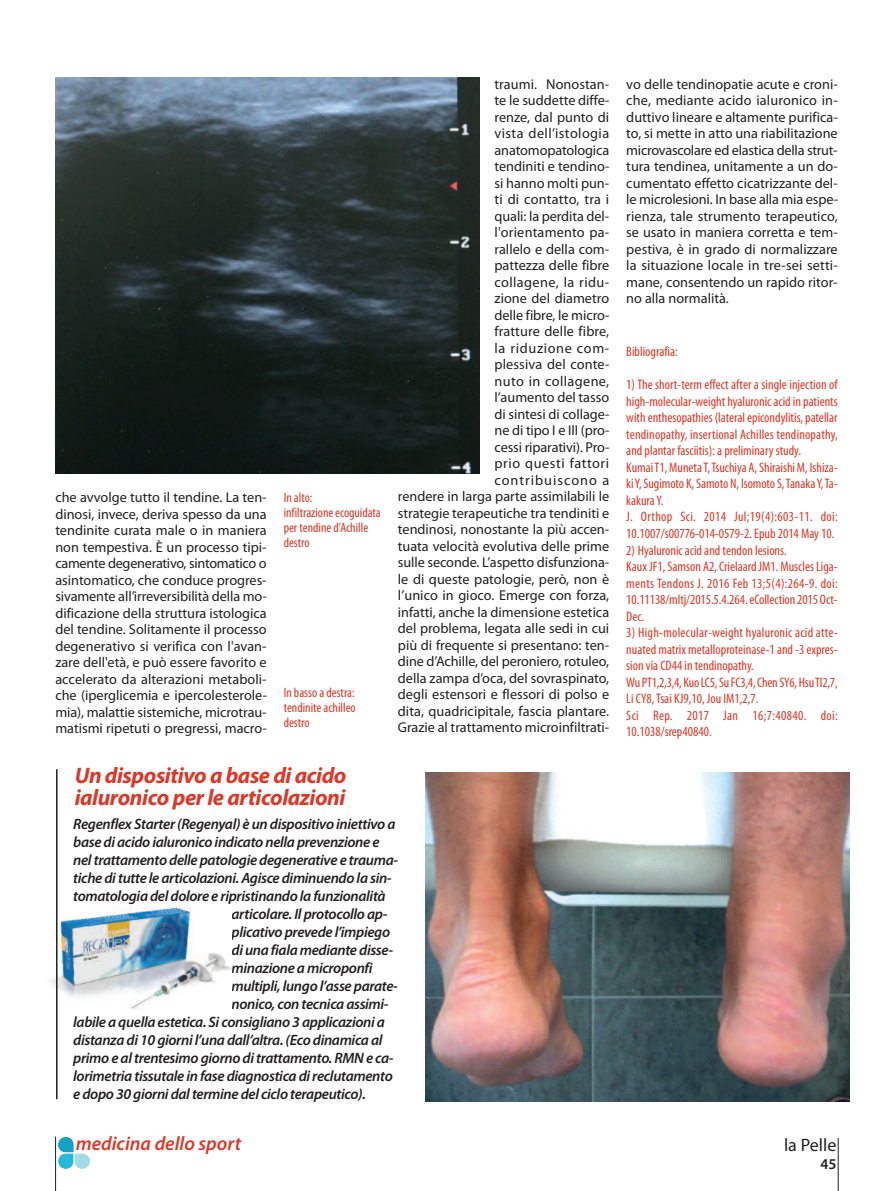
<style>
.page{position:relative;width:893px;height:1191px;background:#fff}
.page>*{position:absolute;margin:0;border:0;box-sizing:border-box;transform-origin:0 0}
.t1{font:italic 700 22.5px/22.5px "Myriad Pro";letter-spacing:-.02em;color:#dc3727}
.t2{font:italic 600 19.5px "Myriad Pro";color:#dc3727}
.t3{font:18px "Myriad Pro";color:#231f20}
.t4{font:italic 600 15px "Myriad Pro";letter-spacing:-.025em;color:#231f20}
.t5{font:600 15px "Myriad Pro";color:#231f20}
.t6{font:14.25px/16.5px "Myriad Pro";color:#231f20;text-align:justify}
.t7{font:condensed 13.8px/16.5px "Myriad Pro";color:#dc3727}
.t8{font:condensed 13.5px/15px "Myriad Pro";color:#dc3727}
</style>
<div class="page">
<img style="left:55px;top:78px;width:425px;height:395px">
<img style="left:426px;top:772px;width:424px;height:330px">
<img style="left:50px;top:907px;width:182px;height:103px">
<hr style="left:56px;top:769px;width:2px;height:330px;background:#231f20">
<hr style="left:55px;top:1136px;width:1px;height:55px;background:#231f20">
<hr style="left:838px;top:1138px;width:1px;height:53px;background:#231f20">
<svg style="left:57px;top:1136px;width:33px;height:33px"></svg>
<p class="t6" style="left:55px;top:490px;width:213px">che avvolge tutto il tendine. La ten&shy;dinosi, invece, deriva spesso da una tendinite curata male o in maniera non tempestiva. È un processo tipi&shy;camente degenerativo, sintomatico o asintomatico, che conduce progres&shy;sivamente all’irreversibilità della mo&shy;dificazione della struttura istologica del tendine. Solitamente il processo degenerativo si verifica con l'avan&shy;zare dell'età, e può essere favorito e accelerato da alterazioni metaboli&shy;che (iperglicemia e ipercolesterole&shy;mia), malattie sistemiche, microtrau&shy;matismi ripetuti o pregressi, macro-</p>
<p class="t8" style="left:284px;top:491px;width:99px">In alto: infiltrazioneecoguidata per tendine d’Achille destro</p>
<p class="t8" style="left:284px;top:686px;width:74px;text-align:justify">In basso a destra: tendinite achilleo destro</p>
<h1 class="t1" style="left:75px;top:765px;width:273px">Un dispositivo a base di acido ialuronico per le articolazioni</h1>
<p class="t6" style="left:398px;top:77px;width:213px;text-align:right">traumi. Nonostan-<br>te le suddette diffe-<br>renze, dal punto di<br>vista dell’istologia anatomopatologica<br>tendiniti e tendino-<br>si hanno molti pun-<br>ti di contatto, tra i<br>quali: la perdita del-<br>l'orientamento pa-<br>rallelo e della com-<br>pattezza delle fibre<br>collagene, la ridu-<br>zione del diametro<br>delle fibre, le micro-<br>fratture delle fibre,<br>la riduzione com-<br>plessiva del conte-<br>nuto in collagene,<br>l’aumento del tasso<br>di sintesi di collage-<br>ne di tipo I e III (pro-<br>cessi riparativi). Pro-<br>prio questi fattori contribuiscono a<br>rendere in larga parte assimilabili le strategie terapeutiche tra tendiniti e tendinosi, nonostante la più accen&shy;tuata velocità evolutiva delle prime sulle seconde. L’aspetto disfunziona&shy;le di queste patologie, però, non è l’unico in gioco. Emerge con forza, infatti, anche la dimensione estetica del problema, legata alle sedi in cui più di frequente si presentano: ten&shy;dine d’Achille, del peroniero, rotuleo, della zampa d’oca, del sovraspinato, degli estensori e flessori di polso e dita, quadricipitale, fascia plantare.<br>Grazie al trattamento microinfiltrati-</p>
<p class="t4" style="left:73px;top:818px;width:324px">Regenflex Starter (Regenyal) è un dispositivo iniettivo a</p>
<p class="t4" style="left:73px;top:836px;width:308px">base di acido ialuronico indicato nella prevenzione e</p>
<p class="t4" style="left:73px;top:854px;width:326px">nel trattamento delle patologie degenerative e trauma-</p>
<p class="t4" style="left:73px;top:872px;width:320px">tiche di tutte le articolazioni. Agisce diminuendo la sin-</p>
<p class="t4" style="left:73px;top:890px;width:314px">tomatologia del dolore e ripristinando la funzionalità</p>
<p class="t4" style="left:232px;top:908px;width:158px">articolare. Il protocollo ap-</p>
<p class="t4" style="left:232px;top:926px;width:160px">plicativo prevede l’impiego</p>
<p class="t4" style="left:232px;top:944px;width:163px">di una fiala mediante disse-</p>
<p class="t4" style="left:232px;top:962px;width:143px">minazione a microponfi</p>
<p class="t4" style="left:232px;top:980px;width:168px">multipli, lungo l’asse parate-</p>
<p class="t4" style="left:232px;top:998px;width:159px">nonico, con tecnica assimi-</p>
<p class="t4" style="left:73px;top:1016px;width:313px">labile a quella estetica. Si consigliano 3 applicazioni a</p>
<p class="t4" style="left:73px;top:1034px;width:311px">distanza di 10 giorni l’una dall’altra. (Eco dinamica al</p>
<p class="t4" style="left:73px;top:1052px;width:322px">primo e al trentesimo giorno di trattamento. RMN e ca-</p>
<p class="t4" style="left:73px;top:1070px;width:321px">lorimetria tissutale in fase diagnostica di reclutamento</p>
<p class="t4" style="left:73px;top:1088px;width:294px">e dopo 30 giorni dal termine del ciclo terapeutico).</p>
<h2 class="t2" style="left:76px;top:1136px;width:167px">medicina dello sport</h2>
<p class="t6" style="left:626px;top:77px;width:213px">vo delle tendinopatie acute e croni&shy;che, mediante acido ialuronico in&shy;duttivo lineare e altamente purifica&shy;to, si mette in atto una riabilitazione microvascolare ed elastica della strut&shy;tura tendinea, unitamente a un do&shy;cumentato effetto cicatrizzante del&shy;le microlesioni. In base alla mia espe&shy;rienza, tale strumento terapeutico, se usato in maniera corretta e tem&shy;pestiva, è in grado di normalizzare la situazione locale in tre-sei setti&shy;mane, consentendo un rapido ritor&shy;no alla normalità.</p>
<p class="t7" style="left:626px;top:345px;width:53px">Bibliografia:</p>
<p class="t7" style="left:626px;top:378px;width:213px">1) The short-term effect after a single injection of high-molecular-weight hyaluronicacidin patients with enthesopathies(lateralepicondylitis,patellar tendinopathy, insertional Achilles tendinopathy, and plantar fasciitis): a preliminary study.<br>KumaiT1,MunetaT,Tsuchiya A,ShiraishiM, Ishiza&shy;kiY,Sugimoto K,Samoto N, IsomotoS,TanakaY,Ta&shy;kakuraY.<br>J. Orthop Sci. 2014 Jul;19(4):603-11. doi:<br>10.1007/s00776-014-0579-2. Epub 2014 May 10.</p>
<p class="t7" style="left:626px;top:543px;width:213px">2) Hyaluronic acid and tendon lesions.<br>KauxJF1,Samson A2,CrielaardJM1.MusclesLiga&shy;ments Tendons J. 2016 Feb 13;5(4):264-9. doi:<br>10.11138/mltj/2015.5.4.264.eCollection 2015 Oct-Dec.</p>
<p class="t7" style="left:626px;top:625px;width:213px">3) High-molecular-weight hyaluronic acid atte&shy;nuatedmatrixmetalloproteinase-1and-3expres&shy;sion via CD44 in tendinopathy.<br>WuPT1,2,3,4, KuoLC5,SuFC3,4,Chen SY6,HsuTI2,7, Li CY8,Tsai KJ9,10, Jou IM1,2,7.<br>Sci Rep. 2017 Jan 16;7:40840. doi:<br>10.1038/srep40840.</p>
<p class="t3" style="left:784px;top:1137px;width:54px">la Pelle</p>
<p class="t5" style="left:820px;top:1158px;width:18px">45</p>
</div>
